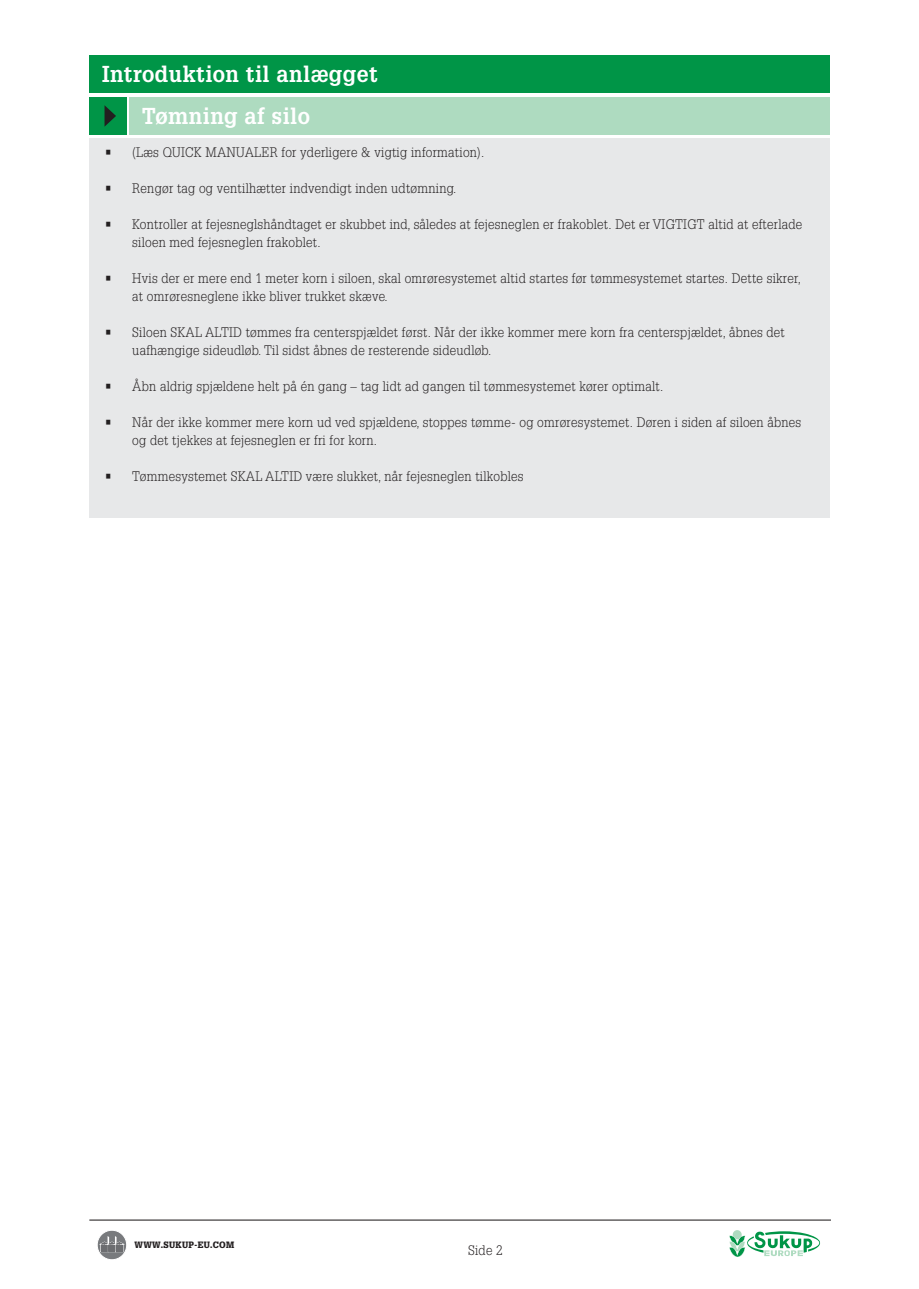
<style>
.page{position:relative;width:919px;height:1289px;background:#fff}
.page>*{position:absolute;margin:0;border:0;box-sizing:border-box;transform-origin:0 0}
.t1{font:700 22.5px/41.8px "Glypha LT Std";letter-spacing:.02em;color:#fff;scale:.95 1}
.t2{font:300 13.5px/18px "Glypha LT Std";letter-spacing:.02em;color:#231f20;scale:.95 1}
.t3{font:900 9px "Glypha LT Std";letter-spacing:.04em;color:#231f20;scale:.95 1}
</style>
<div class="page">
<svg style="left:97px;top:1230px;width:30px;height:29px"></svg>
<div style="left:97px;top:1229px;width:30px;height:30px;border:1px solid #fff;border-radius:50%"></div>
<svg style="left:101px;top:1235px;width:22px;height:17px"></svg>
<hr style="left:89px;top:1219px;width:741px;height:1px;background:#231f20">
<svg style="left:729px;top:1231px;width:91px;height:26px"></svg>
<div style="left:89px;top:55px;width:740px;height:38px;background:#009547"></div>
<div style="left:89px;top:138px;width:740px;height:379px;background:#e7e8e9"></div>
<div style="left:89px;top:97px;width:37px;height:38px;background:#009547"></div>
<div style="left:129px;top:97px;width:700px;height:38px;background:#aedbc0"></div>
<svg style="left:104px;top:105px;width:12px;height:22px"></svg>
<h1 class="t1" style="left:142px;top:53px;width:250px;text-indent:-40px">Introduktion til anlægget<br>Tømning af silo</h1>
<p class="t2" style="left:105px;top:143px;width:400px">• (Læs QUICK MANUALER for yderligere &amp; vigtig information).</p>
<p class="t2" style="left:105px;top:179px;width:371px">• Rengør tag og ventilhætter indvendigt inden udtømning.</p>
<p class="t2" style="left:132px;top:215px;width:706px;text-indent:-27px">• Kontroller at fejesneglshåndtaget er skubbet ind, således at fejesneglen er frakoblet. Det er VIGTIGT altid at efterlade siloen med fejesneglen frakoblet.</p>
<p class="t2" style="left:132px;top:269px;width:705px;text-indent:-27px">• Hvis der er mere end 1 meter korn i siloen, skal omrøresystemet altid startes før tømmesystemet startes. Dette sikrer, at omrøresneglene ikke bliver trukket skæve.</p>
<p class="t2" style="left:132px;top:323px;width:688px;text-indent:-27px">• Siloen SKAL ALTID tømmes fra centerspjældet først. Når der ikke kommer mere korn fra centerspjældet, åbnes det uafhængige sideudløb. Til sidst åbnes de resterende sideudløb.</p>
<p class="t2" style="left:105px;top:377px;width:588px">• Åbn aldrig spjældene helt på én gang – tag lidt ad gangen til tømmesystemet kører optimalt.</p>
<p class="t2" style="left:132px;top:413px;width:705px;text-indent:-27px">• Når der ikke kommer mere korn ud ved spjældene, stoppes tømme- og omrøresystemet. Døren i siden af siloen åbnes og det tjekkes at fejesneglen er fri for korn.</p>
<p class="t2" style="left:105px;top:467px;width:441px">• Tømmesystemet SKAL ALTID være slukket, når fejesneglen tilkobles</p>
<p class="t3" style="left:134px;top:1239px;width:107px">WWW.SUKUP-EU.COM</p>
<p class="t2" style="left:468px;top:1241px;width:38px">Side 2</p>
</div>
